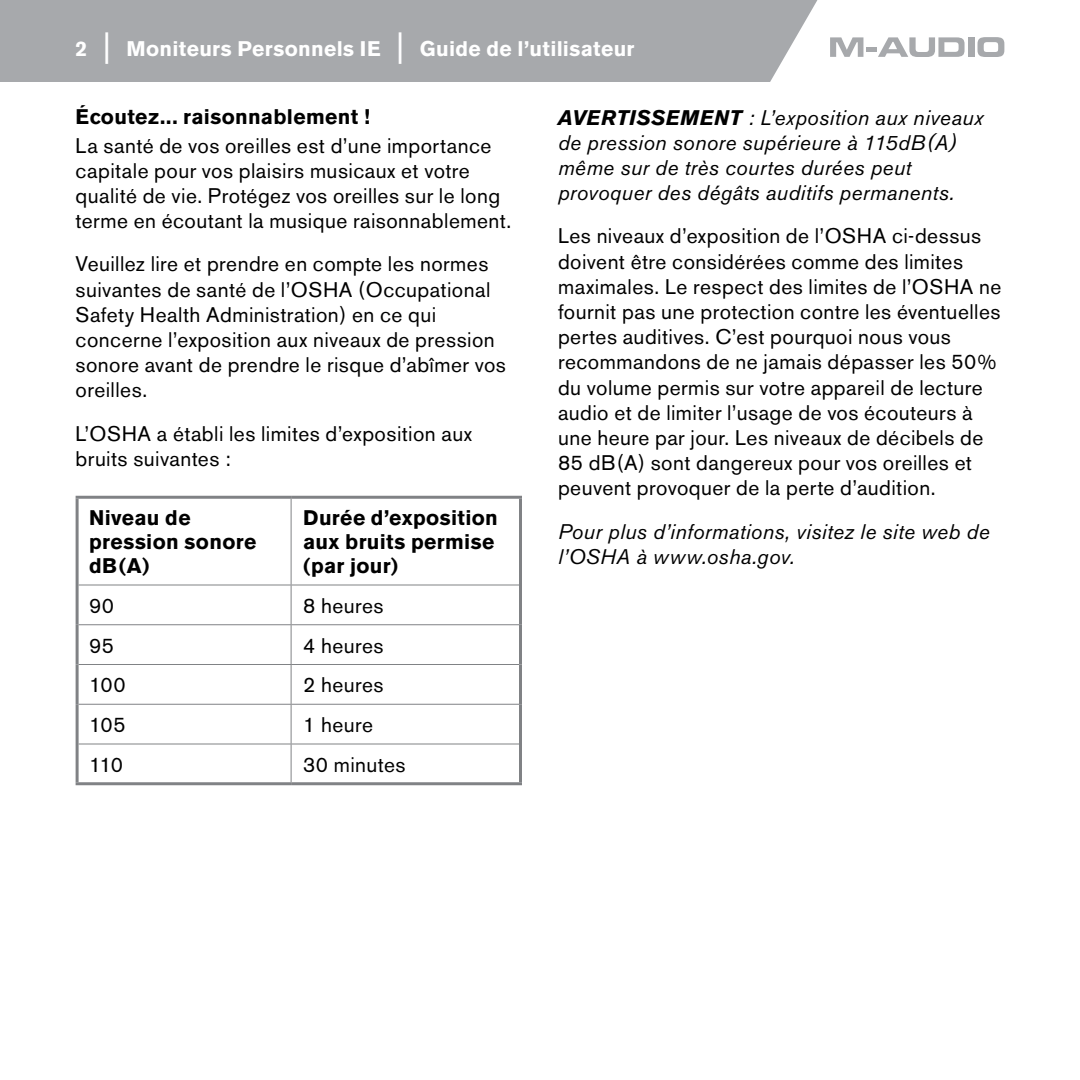
<style>
.page{position:relative;width:1080px;height:1080px;background:#fff}
.page>*{position:absolute;margin:0;border:0;box-sizing:border-box;transform-origin:0 0}
.t1{font:21px/25.2px "Akzidenz Grotesk BE";letter-spacing:.02em;color:#000}
.t2{font:italic 21px/25.2px "Akzidenz Grotesk BE";letter-spacing:.02em;color:#000}
.t3{font:700 21px/24px "Akzidenz Grotesk BE";letter-spacing:.015em;color:#000}
.t4{font:700 21px "Akzidenz Grotesk BE";letter-spacing:.015em;color:#fff}
.s1{font-size:31.5px}
.s2{font-weight:700}
</style>
<div class="page">
<div style="left:0;top:0;width:817px;height:82px;background:#a7a9ac"></div>
<svg style="left:830px;top:37px;width:33px;height:20px"></svg>
<hr style="left:867px;top:48px;width:10px;height:4px;background:#a7a9ac">
<svg style="left:878px;top:37px;width:87px;height:20px"></svg>
<div style="left:968px;top:37px;width:6px;height:20px;background:#a7a9ac"></div>
<svg style="left:978px;top:37px;width:26px;height:20px"></svg>
<hr style="left:76px;top:496px;width:215px;height:3px;background:#808285">
<hr style="left:76px;top:499px;width:3px;height:86px;background:#808285">
<hr style="left:291px;top:496px;width:231px;height:3px;background:#808285">
<hr style="left:519px;top:499px;width:3px;height:86px;background:#808285">
<hr style="left:76px;top:585px;width:3px;height:40px;background:#808285">
<hr style="left:519px;top:585px;width:3px;height:40px;background:#808285">
<hr style="left:76px;top:625px;width:3px;height:39px;background:#808285">
<hr style="left:519px;top:625px;width:3px;height:39px;background:#808285">
<hr style="left:76px;top:664px;width:3px;height:40px;background:#808285">
<hr style="left:519px;top:664px;width:3px;height:40px;background:#808285">
<hr style="left:76px;top:704px;width:3px;height:40px;background:#808285">
<hr style="left:519px;top:704px;width:3px;height:40px;background:#808285">
<hr style="left:76px;top:744px;width:3px;height:38px;background:#808285">
<hr style="left:519px;top:744px;width:3px;height:38px;background:#808285">
<hr style="left:76px;top:782px;width:215px;height:3px;background:#808285">
<hr style="left:291px;top:782px;width:231px;height:3px;background:#808285">
<hr style="left:291px;top:499px;width:1px;height:86px;background:#808285">
<hr style="left:79px;top:584px;width:212px;height:2px;background:#808285">
<hr style="left:291px;top:584px;width:228px;height:2px;background:#808285">
<hr style="left:291px;top:585px;width:1px;height:39px;background:#808285">
<hr style="left:79px;top:624px;width:212px;height:1px;background:#808285">
<hr style="left:291px;top:624px;width:228px;height:1px;background:#808285">
<hr style="left:291px;top:625px;width:1px;height:39px;background:#808285">
<hr style="left:79px;top:664px;width:212px;height:1px;background:#808285">
<hr style="left:291px;top:664px;width:228px;height:1px;background:#808285">
<hr style="left:291px;top:665px;width:1px;height:39px;background:#808285">
<hr style="left:79px;top:704px;width:212px;height:1px;background:#808285">
<hr style="left:291px;top:704px;width:228px;height:1px;background:#808285">
<hr style="left:291px;top:705px;width:1px;height:39px;background:#808285">
<hr style="left:79px;top:743px;width:212px;height:2px;background:#808285">
<hr style="left:291px;top:743px;width:228px;height:2px;background:#808285">
<hr style="left:291px;top:744px;width:1px;height:38px;background:#808285">
<p class="t4" style="left:76px;top:37px;width:560px">2 <span class="s1">|</span> Moniteurs Personnels IE <span class="s1">|</span> Guide de l’utilisateur</p>
<p class="t3" style="left:76px;top:105px;width:296px">Écoutez... raisonnablement !</p>
<p class="t1" style="left:76px;top:133px;width:437px">La santé de vos oreilles est d’une importance capitale pour vos plaisirs musicaux et votre qualité de vie. Protégez vos oreilles sur le long terme en écoutant la musique raisonnablement.</p>
<p class="t1" style="left:76px;top:251px;width:432px">Veuillez lire et prendre en compte les normes suivantes de santé de l’OSHA (Occupational Safety Health Administration) en ce qui concerne l’exposition aux niveaux de pression sonore avant de prendre le risque d’abîmer vos oreilles.</p>
<p class="t1" style="left:76px;top:421px;width:398px">L’OSHA a établi les limites d’exposition aux bruits suivantes :</p>
<p class="t3" style="left:89px;top:506px;width:169px">Niveau de pression sonore dB(A)</p>
<p class="t3" style="left:303px;top:506px;width:196px">Durée d’exposition aux bruits permise (par jour)</p>
<p class="t1" style="left:89px;top:593px;width:27px">90</p>
<p class="t1" style="left:303px;top:593px;width:82px">8 heures</p>
<p class="t1" style="left:89px;top:633px;width:27px">95</p>
<p class="t1" style="left:303px;top:633px;width:82px">4 heures</p>
<p class="t1" style="left:89px;top:672px;width:38px">100</p>
<p class="t1" style="left:303px;top:672px;width:82px">2 heures</p>
<p class="t1" style="left:89px;top:712px;width:38px">105</p>
<p class="t1" style="left:303px;top:712px;width:71px">1 heure</p>
<p class="t1" style="left:89px;top:752px;width:36px">110</p>
<p class="t1" style="left:303px;top:752px;width:104px">30 minutes</p>
<p class="t2" style="left:558px;top:105px;width:427px"><span class="s2">AVERTISSEMENT</span> : L’exposition aux niveaux de pression sonore supérieure à 115dB(A) même sur de très courtes durées peut provoquer des dégâts auditifs permanents.</p>
<p class="t1" style="left:558px;top:224px;width:445px">Les niveaux d’exposition de l’OSHA ci-dessus doivent être considérées comme des limites maximales. Le respect des limites de l’OSHA ne fournit pas une protection contre les éventuelles pertes auditives. C’est pourquoi nous vous recommandons de ne jamais dépasser les 50% du volume permis sur votre appareil de lecture audio et de limiter l’usage de vos écouteurs à une heure par jour. Les niveaux de décibels de 85 dB(A) sont dangereux pour vos oreilles et peuvent provoquer de la perte d’audition.</p>
<p class="t2" style="left:558px;top:519px;width:433px">Pour plus d’informations, visitez le site web de l’OSHA à www.osha.gov.</p>
</div>
